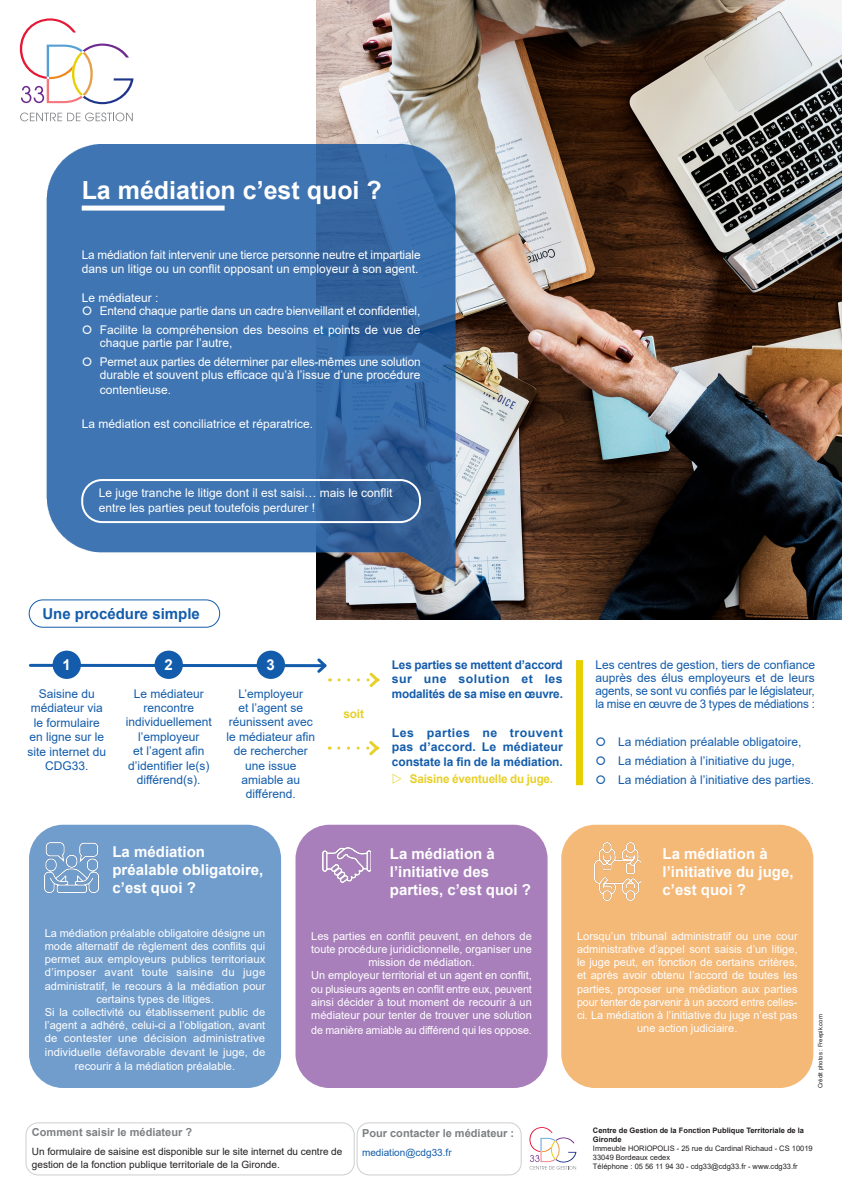
<style>
.page{position:relative;width:842px;height:1191px;background:#fff}
.page>*{position:absolute;margin:0;border:0;box-sizing:border-box;transform-origin:0 0}
.t1{font:700 25px "Arial";color:#fff}
.Paragraphe{font:700 15px/18px "Arial";color:#fff}
.t2{font:700 15px "Arial";color:#135cab}
.t3{font:12px/14.4px "Arial";color:#fff}
.Paragraphe-2{font:12px/14.4px "Arial";color:#135cab;text-align:center}
.t4{font:700 12px/14.4px "Arial";letter-spacing:-.005em;color:#135cab;text-align:justify}
.Paragraphe-3{font:700 12px "Arial";letter-spacing:-.015em;color:#e7d029}
.t5{font:11px/13.2px "Arial";color:#fff;text-align:center}
.Paragraphe-4{font:700 11px "Arial";color:#7d8082}
.Paragraphe-5{font:10px/13.2px "Arial";color:#231f20}
.Paragraphe-6{font:10px "Arial";color:#135ca8}
.t6{font:7.5px "Arial";color:#231f20}
.t7{font:700 7.5px/9px "Arial";color:#231f20}
.t8{font:6px "Arial";color:#231f20}
</style>
<div class="page">
<img style="left:316px;top:0;width:526px;height:619px">
<img style="left:47px;top:144px;width:408px;height:438px">
<svg style="left:20px;top:113px;width:113px;height:8px"></svg>
<svg style="left:20px;top:18px;width:114px;height:86px"></svg>
<div style="left:82px;top:205px;width:143px;height:5px;background:#fff"></div>
<div style="left:81px;top:479px;width:340px;height:44px;border:2px solid #fff;border-radius:20px"></div>
<div style="left:26px;top:1122px;width:329px;height:53px;border:1px solid #808285;border-radius:12px"></div>
<div style="left:357px;top:1122px;width:165px;height:53px;border:1px solid #808285;border-radius:12px"></div>
<svg style="left:529px;top:1127px;width:47px;height:42px"></svg>
<div style="left:29px;top:599px;width:191px;height:28px;border:1px solid #135cab;border-radius:14px"></div>
<hr style="left:30px;top:664px;width:295px;height:3px;background:#135cab">
<svg style="left:315px;top:658px;width:16px;height:23px"></svg>
<svg style="left:339px;top:672px;width:41px;height:15px"></svg>
<svg style="left:339px;top:741px;width:41px;height:15px"></svg>
<div style="left:29px;top:824px;width:252px;height:264px;background:#719dcc;border-radius:34px"></div>
<img style="left:45px;top:843px;width:53px;height:49px">
<div style="left:295px;top:824px;width:252px;height:264px;background:#a87fbb;border-radius:34px"></div>
<img style="left:322px;top:847px;width:48px;height:36px">
<div style="left:561px;top:824px;width:252px;height:264px;background:#f4b877;border-radius:34px"></div>
<img style="left:594px;top:842px;width:47px;height:58px">
<div style="left:576px;top:660px;width:7px;height:125px;background:#e7d002"></div>
<div style="left:54px;top:652px;width:25px;height:25px;background:#135cab;border-radius:50%"></div>
<div style="left:53px;top:650px;width:28px;height:29px;border:3px solid #135cab;border-radius:50%"></div>
<div style="left:156px;top:652px;width:25px;height:25px;background:#135cab;border-radius:50%"></div>
<div style="left:155px;top:650px;width:28px;height:29px;border:3px solid #135cab;border-radius:50%"></div>
<div style="left:258px;top:652px;width:25px;height:25px;background:#135cab;border-radius:50%"></div>
<div style="left:257px;top:650px;width:28px;height:29px;border:3px solid #135cab;border-radius:50%"></div>
<svg style="left:83px;top:306px;width:8px;height:9px"></svg>
<svg style="left:83px;top:325px;width:8px;height:9px"></svg>
<svg style="left:83px;top:357px;width:8px;height:9px"></svg>
<p class="t1" style="left:82px;top:173px;width:302px">La médiation c’est quoi ?</p>
<p class="t3" style="left:82px;top:247px;width:340px">La médiation fait intervenir une tierce personne neutre et impartiale dans un litige ou un conflit opposant un employeur à son agent.</p>
<p class="t3" style="left:82px;top:290px;width:78px">Le médiateur :</p>
<p class="t3" style="left:100px;top:303px;width:322px">Entend chaque partie dans un cadre bienveillant et confidentiel,</p>
<p class="t3" style="left:100px;top:323px;width:322px;line-height:13.2px">Facilite la compréhension des besoins et points de vue de chaque partie par l’autre,</p>
<p class="t3" style="left:100px;top:355px;width:322px;line-height:13.2px">Permet aux parties de déterminer par elles-mêmes une solution durable et souvent plus efficace qu’à l’issue d’une procédure</p>
<p class="t3" style="left:100px;top:382px;width:73px">contentieuse.</p>
<p class="t3" style="left:82px;top:416px;width:233px">La médiation est conciliatrice et réparatrice.</p>
<p class="t3" style="left:99px;top:486px;width:295px">Le juge tranche le litige dont il est saisi… mais le conflit entre les parties peut toutefois perdurer !</p>
<p class="t2" style="left:42px;top:603px;width:159px">Une procédure simple</p>
<p class="Paragraphe" style="left:63px;top:655px;width:10px">1</p>
<p class="Paragraphe" style="left:164px;top:656px;width:10px">2</p>
<p class="Paragraphe" style="left:266px;top:656px;width:10px">3</p>
<p class="Paragraphe-2" style="left:27px;top:686px;width:80px">Saisine du médiateur via le formulaire en ligne sur le site internet du<br>CDG33.</p>
<p class="Paragraphe-2" style="left:126px;top:686px;width:88px">Le médiateur rencontre individuellement l’employeur<br>et l’agent afin d’identifier le(s) différend(s).</p>
<p class="Paragraphe-2" style="left:226px;top:686px;width:90px">L’employeur<br>et l’agent se réunissent avec le médiateur afin de rechercher une issue amiable au différend.</p>
<p class="Paragraphe-3" style="left:343px;top:705px;width:22px">soit</p>
<p class="t4" style="left:392px;top:657px;width:172px">Les parties se mettent d’accord sur une solution et les modalités de sa mise en œuvre.</p>
<p class="t4" style="left:392px;top:725px;width:172px">Les parties ne trouvent pas d’accord. Le médiateur constate la fin de la médiation.</p>
<p class="Paragraphe-3" style="left:410px;top:770px;width:145px">Saisine éventuelle du juge.</p>
<p class="Paragraphe-2" style="left:595px;top:658px;width:221px;line-height:13.2px;text-align:justify">Les centres de gestion, tiers de confiance auprès des élus employeurs et de leurs agents, se sont vu confiés par le législateur, la mise en œuvre de 3 types de médiations :</p>
<p class="Paragraphe-2" style="left:618px;top:734px;width:185px">La médiation préalable obligatoire,</p>
<p class="Paragraphe-2" style="left:618px;top:753px;width:178px">La médiation à l’initiative du juge,</p>
<p class="Paragraphe-2" style="left:618px;top:772px;width:198px">La médiation à l’initiative des parties.</p>
<h2 class="Paragraphe" style="left:112px;top:843px;width:152px">La médiation préalable obligatoire, c’est quoi ?</h2>
<p class="t5" style="left:45px;top:926px;width:222px">La médiation préalable obligatoire désigne un mode alternatif de règlement des conflits qui permet aux employeurs publics territoriaux d’imposer avant toute saisine du juge administratif, le recours à la médiation pour certains types de litiges.<br>Si la collectivité ou établissement public de l’agent a adhéré, celui-ci a l’obligation, avant de contester une décision administrative individuelle défavorable devant le juge, de</p>
<p class="t5" style="left:75px;top:1059px;width:162px">recourir à la médiation préalable.</p>
<h2 class="Paragraphe" style="left:390px;top:844px;width:142px">La médiation à l’initiative des parties, c’est quoi ?</h2>
<p class="t5" style="left:311px;top:929px;width:222px">Les parties en conflit peuvent, en dehors de toute procédure juridictionnelle, organiser une mission de médiation.<br>Un employeur territorial et un agent en conflit, ou plusieurs agents en conflit entre eux, peuvent ainsi décider à tout moment de recourir à un médiateur pour tenter de trouver une solution</p>
<p class="t5" style="left:311px;top:1023px;width:222px">de manière amiable au différend qui les oppose.</p>
<p class="Paragraphe-4" style="left:32px;top:1124px;width:162px">Comment saisir le médiateur ?</p>
<p class="Paragraphe-5" style="left:32px;top:1144px;width:312px">Un formulaire de saisine est disponible sur le site internet du centre de gestion de la fonction publique territoriale de la Gironde.</p>
<p class="Paragraphe-4" style="left:362px;top:1125px;width:154px">Pour contacter le médiateur :</p>
<p class="Paragraphe-6" style="left:362px;top:1145px;width:91px">mediation@cdg33.fr</p>
<h2 class="Paragraphe" style="left:663px;top:844px;width:132px">La médiation à l’initiative du juge, c’est quoi ?</h2>
<p class="t5" style="left:577px;top:929px;width:222px">Lorsqu’un tribunal administratif ou une cour administrative d’appel sont saisis d’un litige, le juge peut, en fonction de certains critères, et après avoir obtenu l’accord de toutes les parties, proposer une médiation aux parties pour tenter de parvenir à un accord entre celles&shy;ci. La médiation à l’initiative du juge n’est pas une action judiciaire.</p>
<p class="t8" style="left:816px;top:1088px;width:75px;rotate:-90deg">Crédit photos : Freepik.com</p>
<p class="t7" style="left:593px;top:1126px;width:213px">Centre de Gestion de la Fonction Publique Territoriale de la<br>Gironde</p>
<p class="t6" style="left:593px;top:1143px;width:221px">Immeuble HORIOPOLIS - 25 rue du Cardinal Richaud - CS 10019</p>
<p class="t6" style="left:593px;top:1152px;width:79px">33049 Bordeaux cedex</p>
<p class="t6" style="left:593px;top:1161px;width:206px">Téléphone : 05 56 11 94 30 - cdg33@cdg33.fr - www.cdg33.fr</p>
</div>
